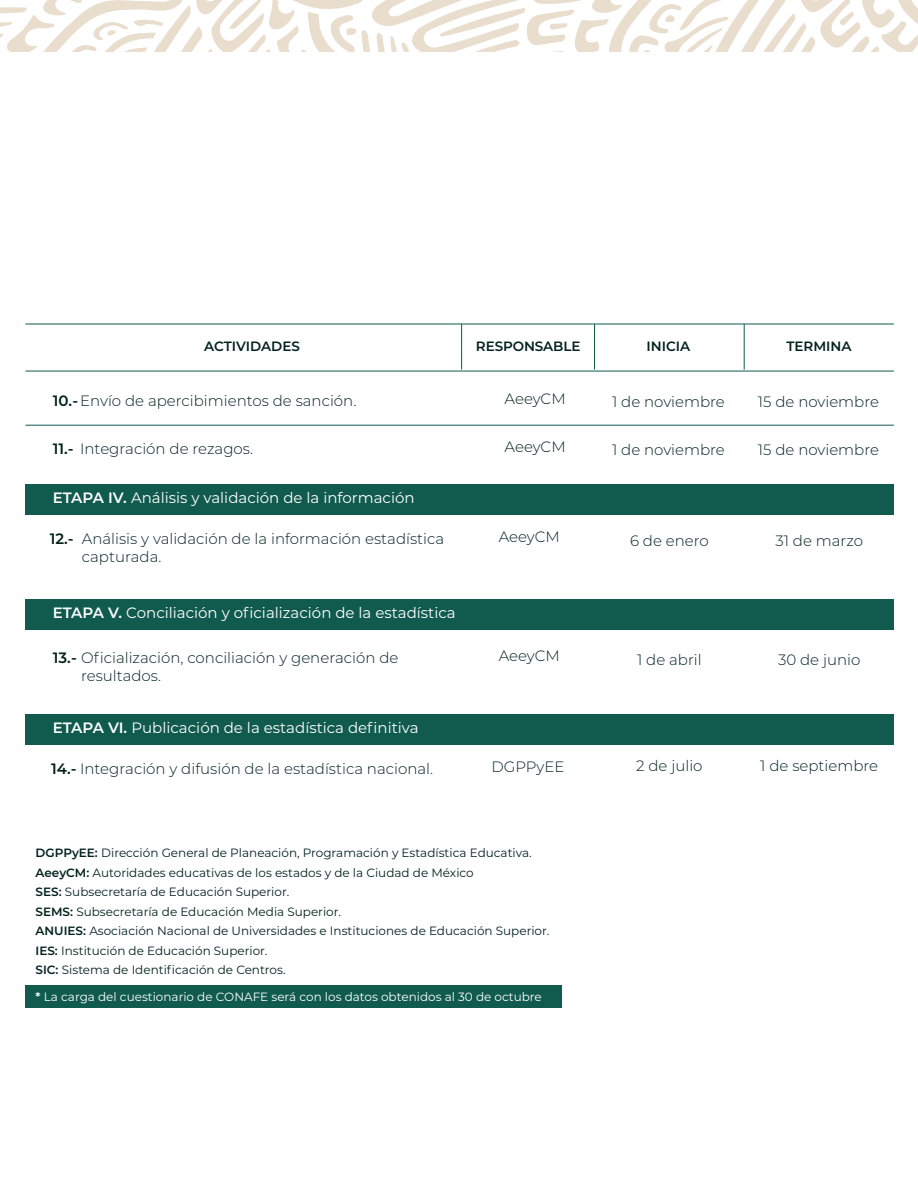
<style>
.page{position:relative;width:918px;height:1188px;background:#fff}
.page>*{position:absolute;margin:0;border:0;box-sizing:border-box;transform-origin:0 0}
.t1{font:300 15px/18px "Montserrat";color:#03221d}
.t2{font:15px "Montserrat";color:#fff}
.t3{font:600 13.5px "Montserrat";color:#03221d}
.t4{font:12px/19.5px "Montserrat";color:#03221d}
.t5{font:12px "Montserrat";color:#fff}
.s1{font-weight:600}
</style>
<div class="page">
<div style="left:25px;top:484px;width:869px;height:31px;background:#105a4e"></div>
<hr style="left:25px;top:324px;width:869px;height:1px;background:#105a4e">
<div style="left:25px;top:599px;width:869px;height:31px;background:#105a4e"></div>
<div style="left:25px;top:714px;width:869px;height:31px;background:#105a4e"></div>
<div style="left:25px;top:985px;width:537px;height:22px;background:#105a4e"></div>
<hr style="left:461px;top:324px;width:1px;height:46px;background:#105a4e">
<hr style="left:594px;top:324px;width:1px;height:46px;background:#105a4e">
<hr style="left:744px;top:324px;width:1px;height:46px;background:#105a4e">
<hr style="left:25px;top:371px;width:869px;height:1px;background:#105a4e">
<hr style="left:25px;top:425px;width:869px;height:1px;background:#105a4e">
<svg style="left:0;top:0;width:918px;height:52px"></svg>
<p class="t3" style="left:204px;top:336px;width:97px">ACTIVIDADES</p>
<p class="t3" style="left:476px;top:336px;width:106px">RESPONSABLE</p>
<p class="t3" style="left:647px;top:336px;width:45px">INICIA</p>
<p class="t3" style="left:786px;top:336px;width:67px">TERMINA</p>
<p class="t1" style="left:53px;top:391px;width:305px"><span class="s1">10.-</span>Envío de apercibimientos de sanción.</p>
<p class="t1" style="left:505px;top:389px;width:63px">AeeyCM</p>
<p class="t1" style="left:612px;top:392px;width:114px">1 de noviembre</p>
<p class="t1" style="left:758px;top:392px;width:123px">15 de noviembre</p>
<p class="t1" style="left:53px;top:439px;width:202px"><span class="s1">11.-</span> Integración de rezagos.</p>
<p class="t1" style="left:505px;top:437px;width:63px">AeeyCM</p>
<p class="t1" style="left:612px;top:441px;width:114px">1 de noviembre</p>
<p class="t1" style="left:758px;top:441px;width:123px">15 de noviembre</p>
<p class="t2" style="left:53px;top:488px;width:363px"><span class="s1">ETAPA IV.</span> Análisis y validación de la información</p>
<p class="t1" style="left:82px;top:529px;width:364px;text-indent:-32px"><span class="s1">12.-</span> Análisis y validación de la información estadística capturada.</p>
<p class="t1" style="left:499px;top:527px;width:63px">AeeyCM</p>
<p class="t1" style="left:630px;top:531px;width:80px">6 de enero</p>
<p class="t1" style="left:775px;top:531px;width:89px">31 de marzo</p>
<p class="t2" style="left:53px;top:603px;width:404px"><span class="s1">ETAPA V.</span> Conciliación y oficialización de la estadística</p>
<p class="t1" style="left:499px;top:646px;width:63px">AeeyCM</p>
<p class="t1" style="left:81px;top:649px;width:319px;text-indent:-28px"><span class="s1">13.-</span> Oficialización, conciliación y generación de resultados.</p>
<p class="t1" style="left:637px;top:650px;width:66px">1 de abril</p>
<p class="t1" style="left:778px;top:650px;width:84px">30 de junio</p>
<p class="t2" style="left:53px;top:718px;width:367px"><span class="s1">ETAPA VI.</span> Publicación de la estadística definitiva</p>
<p class="t1" style="left:51px;top:760px;width:383px"><span class="s1">14.-</span> Integración y difusión de la estadística nacional.</p>
<p class="t1" style="left:491px;top:757px;width:75px">DGPPyEE</p>
<p class="t4" style="left:36px;top:843px;width:515px"><span class="s1">DGPPyEE:</span> Dirección General de Planeación, Programación y Estadística Educativa.<br><span class="s1">AeeyCM:</span> Autoridades educativas de los estados y de la Ciudad de México<br><span class="s1">SES:</span> Subsecretaría de Educación Superior.<br><span class="s1">SEMS:</span> Subsecretaría de Educación Media Superior.<br><span class="s1">ANUIES:</span> Asociación Nacional de Universidades e Instituciones de Educación Superior.<br><span class="s1">IES:</span> Institución de Educación Superior.<br><span class="s1">SIC:</span> Sistema de Identificación de Centros.</p>
<p class="t5" style="left:36px;top:989px;width:508px"><span class="s1">*</span> La carga del cuestionario de CONAFE será con los datos obtenidos al 30 de octubre</p>
<p class="t1" style="left:636px;top:756px;width:68px">2 de julio</p>
<p class="t1" style="left:760px;top:756px;width:119px">1 de septiembre</p>
</div>
